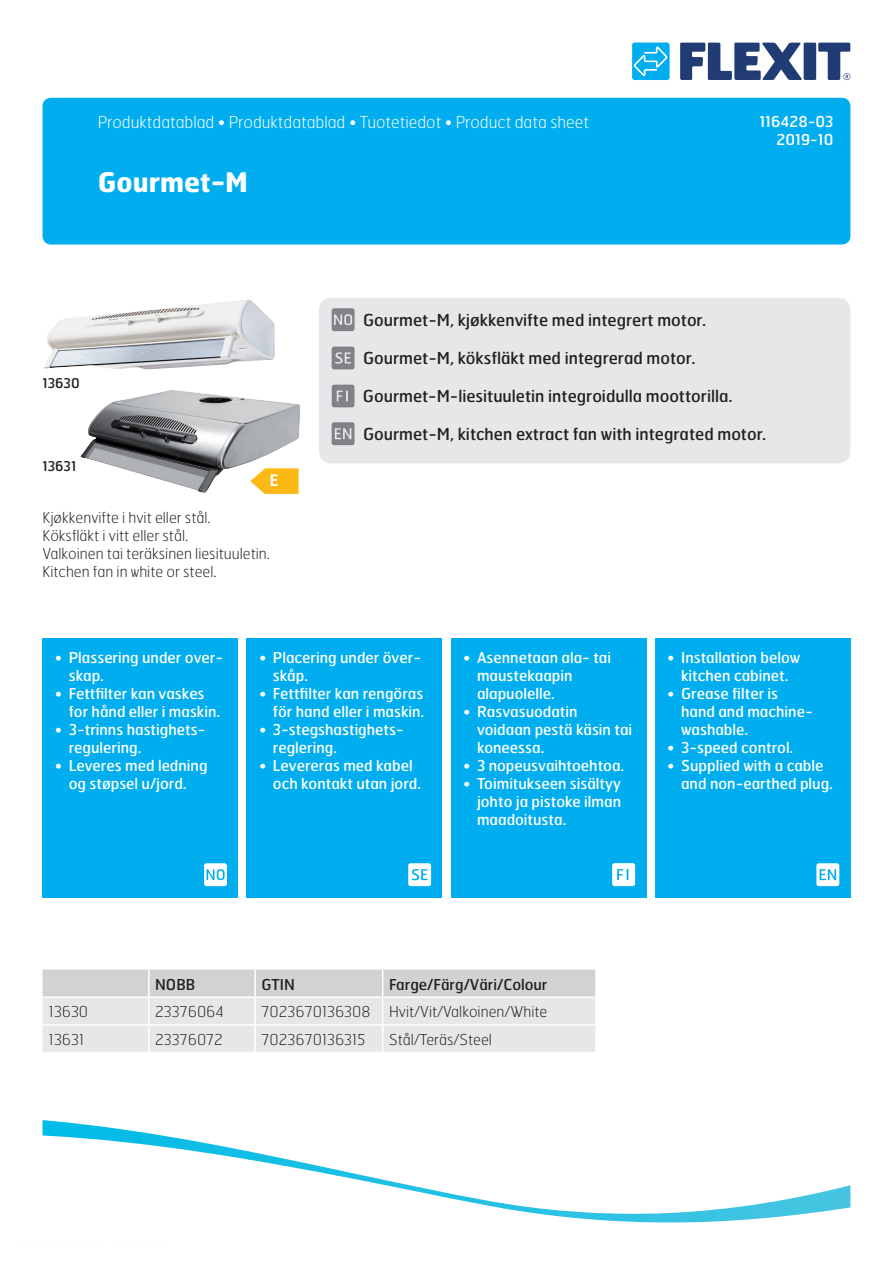
<style>
.page{position:relative;width:893px;height:1263px;background:#fff}
.page>*{position:absolute;margin:0;border:0;box-sizing:border-box;transform-origin:0 0}
.t1{font:700 27px "Hermes";color:#fff}
.t2{font:700 18.6px "Calibri";color:#fff}
.t3{font:16.5px "Hermes";color:#231f20}
.t4{font:100 16.5px "Hermes";color:#fff}
.t5{font:15px/18px "Hermes";color:#fff}
.t6{font:100 15px/18px "Hermes";color:#231f20}
.t7{font:15px "Hermes";color:#231f20}
.t8{font:13.5px "Hermes";color:#231f20}
</style>
<div class="page">
<div style="left:43px;top:98px;width:807px;height:146px;background:#00aeef;border-radius:9px"></div>
<svg style="left:680px;top:43px;width:170px;height:37px"></svg>
<div style="left:632px;top:43px;width:38px;height:37px;background:#00aeef;border-radius:3px"></div>
<svg style="left:634px;top:46px;width:34px;height:30px"></svg>
<svg style="left:839px;top:1185px;width:11px;height:25px"></svg>
<svg style="left:821px;top:1188px;width:18px;height:24px"></svg>
<svg style="left:786px;top:1192px;width:35px;height:24px"></svg>
<svg style="left:768px;top:1199px;width:18px;height:19px"></svg>
<svg style="left:751px;top:1202px;width:17px;height:18px"></svg>
<svg style="left:733px;top:1205px;width:18px;height:16px"></svg>
<svg style="left:715px;top:1207px;width:18px;height:15px"></svg>
<svg style="left:680px;top:1209px;width:35px;height:13px"></svg>
<svg style="left:662px;top:1212px;width:18px;height:10px"></svg>
<svg style="left:645px;top:1213px;width:17px;height:9px"></svg>
<svg style="left:627px;top:1213px;width:18px;height:9px"></svg>
<svg style="left:610px;top:1213px;width:17px;height:9px"></svg>
<svg style="left:574px;top:1211px;width:36px;height:10px"></svg>
<svg style="left:557px;top:1210px;width:17px;height:8px"></svg>
<svg style="left:539px;top:1208px;width:18px;height:8px"></svg>
<svg style="left:504px;top:1203px;width:35px;height:11px"></svg>
<svg style="left:354px;top:1173px;width:26px;height:11px"></svg>
<svg style="left:336px;top:1169px;width:18px;height:10px"></svg>
<svg style="left:319px;top:1166px;width:17px;height:10px"></svg>
<svg style="left:283px;top:1158px;width:36px;height:14px"></svg>
<svg style="left:266px;top:1155px;width:17px;height:11px"></svg>
<svg style="left:248px;top:1151px;width:18px;height:12px"></svg>
<svg style="left:213px;top:1144px;width:35px;height:16px"></svg>
<svg style="left:195px;top:1141px;width:18px;height:13px"></svg>
<svg style="left:178px;top:1138px;width:17px;height:14px"></svg>
<svg style="left:160px;top:1135px;width:18px;height:14px"></svg>
<svg style="left:142px;top:1132px;width:18px;height:15px"></svg>
<svg style="left:107px;top:1127px;width:35px;height:17px"></svg>
<svg style="left:89px;top:1125px;width:18px;height:16px"></svg>
<svg style="left:72px;top:1123px;width:17px;height:16px"></svg>
<svg style="left:43px;top:1120px;width:29px;height:18px"></svg>
<img style="left:81px;top:390px;width:219px;height:103px">
<div style="left:319px;top:298px;width:531px;height:165px;background:#e6e7e9;border-radius:13px"></div>
<svg style="left:332px;top:385px;width:22px;height:22px"></svg>
<svg style="left:332px;top:347px;width:23px;height:22px"></svg>
<svg style="left:332px;top:308px;width:23px;height:23px"></svg>
<svg style="left:332px;top:422px;width:23px;height:23px"></svg>
<svg style="left:43px;top:969px;width:552px;height:83px;background:#e0e1e3"></svg>
<div style="left:451px;top:638px;width:195px;height:259px;background:#00aeef"></div>
<svg style="left:612px;top:863px;width:23px;height:23px"></svg>
<div style="left:43px;top:638px;width:195px;height:259px;background:#00aeef"></div>
<div style="left:655px;top:638px;width:195px;height:259px;background:#00aeef"></div>
<div style="left:247px;top:638px;width:195px;height:259px;background:#00aeef"></div>
<svg style="left:408px;top:863px;width:23px;height:23px"></svg>
<svg style="left:204px;top:863px;width:23px;height:23px"></svg>
<svg style="left:816px;top:863px;width:23px;height:23px"></svg>
<img style="left:44px;top:300px;width:203px;height:69px">
<svg style="left:250px;top:468px;width:49px;height:26px"></svg>
<p class="t4" style="left:98px;top:112px;width:493px">Produktdatablad • Produktdatablad • Tuotetiedot • Product data sheet</p>
<p class="t5" style="left:759px;top:112px;width:76px;text-align:right">116428-03<br>2019-10</p>
<h1 class="t1" style="left:98px;top:165px;width:152px">Gourmet-M</h1>
<p class="t8" style="left:43px;top:374px;width:39px">13630</p>
<p class="t8" style="left:43px;top:458px;width:35px">13631</p>
<p class="t2" style="left:269px;top:468px;width:11px">E</p>
<p class="t6" style="left:43px;top:508px;width:229px">Kjøkkenvifte i hvit eller stål.<br>Köksfläkt i vitt eller stål.<br>Valkoinen tai teräksinen liesituuletin.<br>Kitchen fan in white or steel.</p>
<p class="t3" style="left:363px;top:310px;width:345px">Gourmet-M, kjøkkenvifte med integrert motor.</p>
<p class="t3" style="left:363px;top:348px;width:334px">Gourmet-M, köksfläkt med integrerad motor.</p>
<p class="t3" style="left:363px;top:386px;width:371px">Gourmet-M-liesituuletin integroidulla moottorilla.</p>
<p class="t3" style="left:363px;top:424px;width:405px">Gourmet-M, kitchen extract fan with integrated motor.</p>
<p class="t5" style="left:69px;top:648px;width:156px;text-indent:-14px">• Plassering under over&shy;skap.</p>
<p class="t5" style="left:69px;top:684px;width:153px;text-indent:-14px">• Fettfilter kan vaskes for hånd eller i maskin.</p>
<p class="t5" style="left:69px;top:720px;width:136px;text-indent:-14px">• 3-trinns hastighets&shy;regulering.</p>
<p class="t5" style="left:55px;top:756px;width:154px;text-align:center">• Leveres med ledning og støpsel u/jord.</p>
<p class="t5" style="left:273px;top:648px;width:150px;text-indent:-14px">• Placering under över&shy;skåp.</p>
<p class="t5" style="left:259px;top:684px;width:166px;text-align:right">• Fettfilter kan rengöras för hand eller i maskin.</p>
<p class="t5" style="left:273px;top:720px;width:130px;text-indent:-14px">• 3-stegshastighets&shy;reglering.</p>
<p class="t5" style="left:273px;top:756px;width:150px;text-indent:-14px">• Levereras med kabel och kontakt utan jord.</p>
<p class="t5" style="left:477px;top:648px;width:136px;text-indent:-14px">• Asennetaan ala- tai maustekaapin alapuolelle.</p>
<p class="t5" style="left:477px;top:702px;width:157px;text-indent:-14px">• Rasvasuodatin voidaan pestä käsin tai koneessa.</p>
<p class="t5" style="left:463px;top:756px;width:162px">• 3 nopeusvaihtoehtoa.</p>
<p class="t5" style="left:477px;top:774px;width:146px;text-align:justify;text-indent:-14px">• Toimitukseen sisältyy johto ja pistoke ilman maadoitusta.</p>
<p class="t5" style="left:668px;top:648px;width:134px;text-align:center">• Installation below kitchen cabinet.</p>
<p class="t5" style="left:681px;top:684px;width:133px;text-indent:-14px">• Grease filter is hand and machine&shy;washable.</p>
<p class="t5" style="left:668px;top:738px;width:127px">• 3-speed control.</p>
<p class="t5" style="left:681px;top:756px;width:153px;text-indent:-14px">• Supplied with a cable and non-earthed plug.</p>
<p class="t7" style="left:155px;top:974px;width:42px">NOBB</p>
<p class="t7" style="left:262px;top:974px;width:35px">GTIN</p>
<p class="t7" style="left:389px;top:974px;width:160px">Farge/Färg/Väri/Colour</p>
<p class="t6" style="left:49px;top:1002px;width:41px">13630</p>
<p class="t6" style="left:155px;top:1002px;width:70px">23376064</p>
<p class="t6" style="left:262px;top:1002px;width:110px">7023670136308</p>
<p class="t6" style="left:389px;top:1002px;width:160px">Hvit/Vit/Valkoinen/White</p>
<p class="t6" style="left:49px;top:1030px;width:37px">13631</p>
<p class="t6" style="left:155px;top:1030px;width:69px">23376072</p>
<p class="t6" style="left:262px;top:1030px;width:106px">7023670136315</p>
<p class="t6" style="left:389px;top:1030px;width:104px">Stål/Teräs/Steel</p>
</div>
